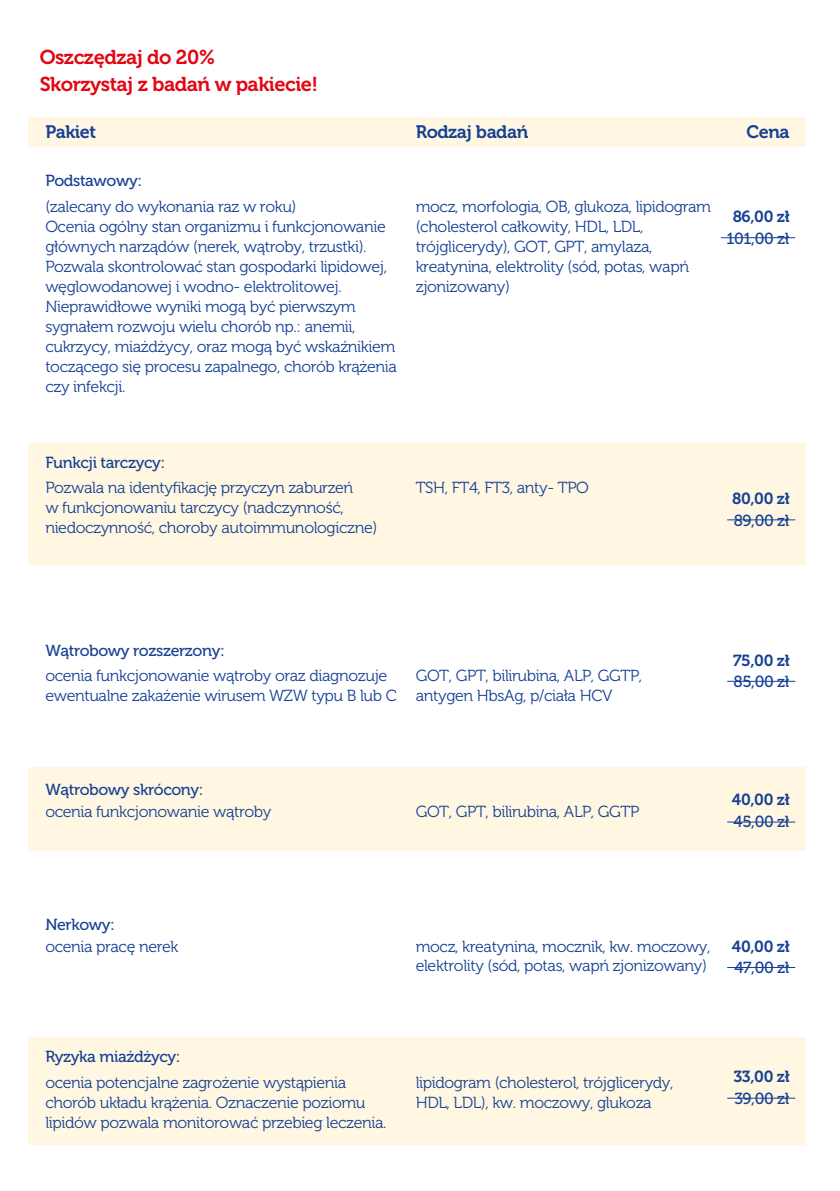
<style>
.page{position:relative;width:840px;height:1191px;background:#fff}
.page>*{position:absolute;margin:0;border:0;box-sizing:border-box;transform-origin:0 0}
.t1{font:20px/26.4px "Museo 700";letter-spacing:-.025em;color:#e30613}
.t2{font:18px "Museo 700";letter-spacing:-.025em;color:#164194}
.t3{font:16px/20px "Museo 300";letter-spacing:-.025em;color:#164194}
.t4{font:16px "Museo 500";letter-spacing:-.025em;color:#164194}
.t5{font:16px "Museo 700";letter-spacing:-.025em;color:#164194}
</style>
<div class="page">
<div style="left:29px;top:117px;width:776px;height:30px;background:#fff7e2"></div>
<div style="left:29px;top:443px;width:776px;height:121px;background:#fff7e2"></div>
<div style="left:29px;top:767px;width:776px;height:83px;background:#fff7e2"></div>
<div style="left:29px;top:1037px;width:776px;height:107px;background:#fff7e2"></div>
<hr style="left:720px;top:237px;width:74px;height:1px;background:#164194">
<hr style="left:726px;top:519px;width:68px;height:1px;background:#164194">
<hr style="left:726px;top:681px;width:68px;height:1px;background:#164194">
<hr style="left:726px;top:821px;width:68px;height:1px;background:#164194">
<hr style="left:726px;top:967px;width:68px;height:1px;background:#164194">
<hr style="left:726px;top:1097px;width:68px;height:1px;background:#164194">
<p class="t1" style="left:40px;top:45px;width:280px">Oszczędzaj do 20%<br>Skorzystaj z badań w pakiecie!</p>
<p class="t2" style="left:45px;top:122px;width:52px">Pakiet</p>
<p class="t2" style="left:415px;top:122px;width:114px">Rodzaj badań</p>
<p class="t2" style="left:746px;top:122px;width:45px">Cena</p>
<p class="t4" style="left:45px;top:172px;width:98px">Podstawowy:</p>
<p class="t3" style="left:45px;top:196px;width:353px">(zalecany do wykonania raz w roku)<br>Ocenia ogólny stan organizmu i funkcjonowanie głównych narządów (nerek, wątroby, trzustki).<br>Pozwala skontrolować stan gospodarki lipidowej, węglowodanowej i wodno- elektrolitowej.<br>Nieprawidłowe wyniki mogą być pierwszym sygnałem rozwoju wielu chorób np.: anemii, cukrzycy, miażdżycy, oraz mogą być wskaźnikiem toczącego się procesu zapalnego, chorób krążenia czy infekcji.</p>
<p class="t3" style="left:415px;top:196px;width:297px">mocz, morfologia, OB, glukoza, lipidogram (cholesterol całkowity, HDL, LDL, trójglicerydy), GOT, GPT, amylaza, kreatynina, elektrolity (sód, potas, wapń zjonizowany)</p>
<p class="t5" style="left:732px;top:208px;width:58px">86,00 zł</p>
<p class="t4" style="left:726px;top:229px;width:64px">101,00 zł</p>
<p class="t4" style="left:45px;top:454px;width:121px">Funkcji tarczycy:</p>
<p class="t3" style="left:45px;top:478px;width:333px">Pozwala na identyfikację przyczyn zaburzeń<br>w funkcjonowaniu tarczycy (nadczynność, niedoczynność, choroby autoimmunologiczne)</p>
<p class="t5" style="left:731px;top:490px;width:59px">80,00 zł</p>
<p class="t3" style="left:415px;top:478px;width:175px">TSH, FT4, FT3, anty- TPO</p>
<p class="t4" style="left:733px;top:511px;width:57px">89,00 zł</p>
<p class="t4" style="left:45px;top:641px;width:181px">Wątrobowy rozszerzony:</p>
<p class="t3" style="left:45px;top:666px;width:353px">ocenia funkcjonowanie wątroby oraz diagnozuje ewentualne zakażenie wirusem WZW typu B lub C</p>
<p class="t3" style="left:415px;top:666px;width:228px">GOT, GPT, bilirubina, ALP, GGTP, antygen HbsAg, p/ciała HCV</p>
<p class="t4" style="left:45px;top:781px;width:160px">Wątrobowy skrócony:</p>
<p class="t3" style="left:45px;top:801px;width:227px">ocenia funkcjonowanie wątroby</p>
<p class="t3" style="left:415px;top:801px;width:225px">GOT, GPT, bilirubina, ALP, GGTP</p>
<p class="t5" style="left:732px;top:651px;width:58px">75,00 zł</p>
<p class="t4" style="left:733px;top:673px;width:57px">85,00 zł</p>
<p class="t5" style="left:731px;top:791px;width:59px">40,00 zł</p>
<p class="t4" style="left:733px;top:812px;width:57px">45,00 zł</p>
<p class="t4" style="left:45px;top:915px;width:71px">Nerkowy:</p>
<p class="t3" style="left:45px;top:936px;width:134px">ocenia pracę nerek</p>
<p class="t3" style="left:415px;top:937px;width:296px;line-height:19.2px">mocz, kreatynina, mocznik, kw. moczowy, elektrolity (sód, potas, wapń zjonizowany)</p>
<p class="t5" style="left:731px;top:937px;width:59px">40,00 zł</p>
<p class="t4" style="left:734px;top:959px;width:57px">47,00 zł</p>
<p class="t4" style="left:45px;top:1047px;width:137px">Ryzyka miażdżycy:</p>
<p class="t3" style="left:45px;top:1072px;width:342px">ocenia potencjalne zagrożenie wystąpienia chorób układu krążenia. Oznaczenie poziomu lipidów pozwala monitorować przebieg leczenia.</p>
<p class="t3" style="left:415px;top:1072px;width:259px">lipidogram (cholesterol, trójglicerydy,<br>HDL, LDL), kw. moczowy, glukoza</p>
<p class="t5" style="left:733px;top:1067px;width:58px">33,00 zł</p>
<p class="t4" style="left:734px;top:1089px;width:57px">39,00 zł</p>
</div>
